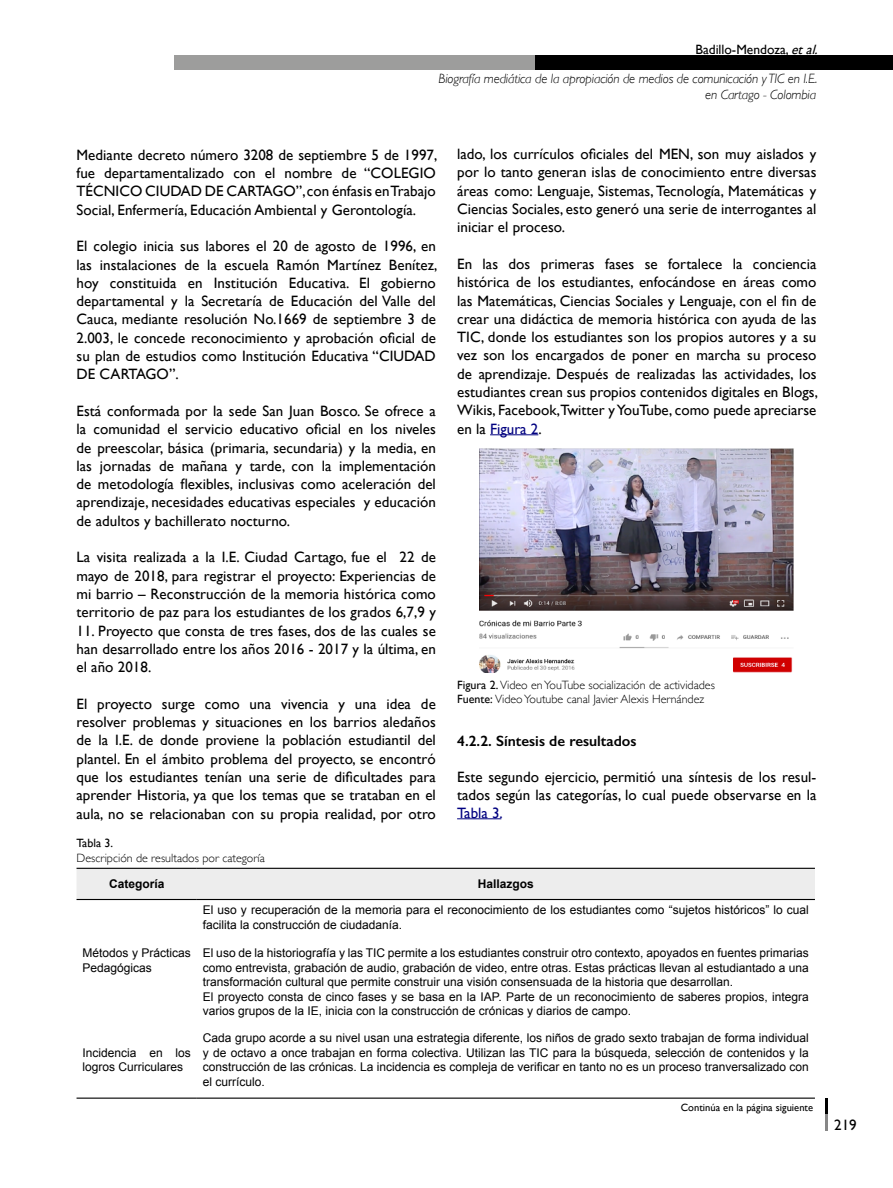
<style>
.page{position:relative;width:893px;height:1188px;background:#fff}
.page>*{position:absolute;margin:0;border:0;box-sizing:border-box;transform-origin:0 0}
.t1{font:15px/18.3px "Gill Sans";letter-spacing:.005em;color:#000;text-align:justify}
.t2{font:600 15px "Gill Sans";color:#000}
.t3{font:15px "Gill Sans";color:#000080}
.t4{font:italic 300 13.5px/28.8px "Gill Sans";letter-spacing:-.01em;color:#000}
.t5{font:12px/14.4px "Arial";color:#000}
.t6{font:300 12px/14.4px "Gill Sans";color:#000}
.t7{font:700 12px "Arial";color:#000}
.t8{font:12px "Gill Sans";color:#000}
.t9{font:10.5px "Gill Sans";letter-spacing:.005em;color:#000}
.s1{font-weight:400;font-style:normal}
.s2{font-weight:400}
.s3{color:#000080}
</style>
<div class="page">
<div style="left:174px;top:55px;width:361px;height:15px;background:#9d9d9c"></div>
<div style="left:535px;top:55px;width:358px;height:15px;background:#000"></div>
<svg style="left:825px;top:1099px;width:2px;height:31px"></svg>
<hr style="left:490px;top:434px;width:48px;height:1px;background:#000080">
<hr style="left:457px;top:818px;width:44px;height:1px;background:#000080">
<div style="left:77px;top:869px;width:738px;height:30px;background:#ededed"></div>
<hr style="left:77px;top:868px;width:120px;height:1px;background:#000">
<hr style="left:197px;top:868px;width:618px;height:1px;background:#000">
<hr style="left:77px;top:899px;width:120px;height:1px;background:#000">
<hr style="left:197px;top:899px;width:618px;height:1px;background:#000">
<hr style="left:77px;top:1098px;width:120px;height:1px;background:#000">
<hr style="left:197px;top:1098px;width:618px;height:1px;background:#000">
<img style="left:479px;top:448px;width:315px;height:224px">
<p class="t4" style="left:438px;top:35px;width:385px;text-indent:257px"><span class="s1">Badillo-Mendoza,</span> <span class="s2">etal.<br></span>Biografía mediática de la apropiación de medios de comunicación y TIC en I.E.</p>
<p class="t4" style="left:705px;top:80px;width:113px">en Cartago - Colombia</p>
<p class="t1" style="left:77px;top:145px;width:362px">Mediante decreto número 3208 de septiembre 5 de 1997, fue departamentalizado con el nombre de “COLEGIO TÉCNICO CIUDAD DE CARTAGO”, con énfasis en Trabajo Social, Enfermería, Educación Ambiental y Gerontología.</p>
<p class="t1" style="left:77px;top:237px;width:362px">El colegio inicia sus labores el 20 de agosto de 1996, en las instalaciones de la escuela Ramón Martínez Benítez, hoy constituida en Institución Educativa. El gobierno departamental y la Secretaría de Educación del Valle del Cauca, mediante resolución No.1669 de septiembre 3 de 2.003, le concede reconocimiento y aprobación oficial de su plan de estudios como Institución Educativa “CIUDAD DE CARTAGO”.</p>
<p class="t1" style="left:77px;top:402px;width:361px">Está conformada por la sede San Juan Bosco. Se ofrece a la comunidad el servicio educativo oficial en los niveles de preescolar, básica (primaria, secundaria) y la media, en las jornadas de mañana y tarde, con la implementación de metodología flexibles, inclusivas como aceleración del aprendizaje, necesidades educativas especiales y educación de adultos y bachillerato nocturno.</p>
<p class="t1" style="left:77px;top:548px;width:361px">La visita realizada a la I.E. Ciudad Cartago, fue el 22 de mayo de 2018, para registrar el proyecto: Experiencias de mi barrio – Reconstrucción de la memoria histórica como territorio de paz para los estudiantes de los grados 6,7,9 y</p>
<p class="t1" style="left:77px;top:621px;width:361px">11. Proyecto que consta de tres fases, dos de las cuales se han desarrollado entre los años 2016 - 2017 y la última, en el año 2018.</p>
<p class="t1" style="left:77px;top:694px;width:361px">El proyecto surge como una vivencia y una idea de resolver problemas y situaciones en los barrios aledaños de la I.E. de donde proviene la población estudiantil del plantel. En el ámbito problema del proyecto, se encontró que los estudiantes tenían una serie de dificultades para aprender Historia, ya que los temas que se trataban en el aula, no se relacionaban con su propia realidad, por otro</p>
<p class="t1" style="left:457px;top:145px;width:361px">lado, los currículos oficiales del MEN, son muy aislados y por lo tanto generan islas de conocimiento entre diversas áreas como: Lenguaje, Sistemas, Tecnología, Matemáticas y Ciencias Sociales, esto generó una serie de interrogantes al iniciar el proceso.</p>
<p class="t1" style="left:457px;top:255px;width:362px">En las dos primeras fases se fortalece la conciencia histórica de los estudiantes, enfocándose en áreas como las Matemáticas, Ciencias Sociales y Lenguaje, con el fin de crear una didáctica de memoria histórica con ayuda de las TIC, donde los estudiantes son los propios autores y a su vez son los encargados de poner en marcha su proceso de aprendizaje. Después de realizadas las actividades, los estudiantes crean sus propios contenidos digitales en Blogs, Wikis, Facebook,Twitter y YouTube, como puede apreciarse en la <span class="s3">Figura 2</span>.</p>
<p class="t6" style="left:457px;top:677px;width:259px"><span class="s2">Figura 2.</span> Video en YouTube socialización de actividades<br><span class="s2">Fuente:</span> Video Youtube canal Javier Alexis Hernández</p>
<p class="t2" style="left:457px;top:732px;width:181px">4.2.2. Síntesis de resultados</p>
<p class="t1" style="left:457px;top:767px;width:361px">Este segundo ejercicio, permitió una síntesis de los resul&shy;tados según las categorías, lo cual puede observarse en la</p>
<p class="t3" style="left:457px;top:804px;width:47px">Tabla 3.</p>
<p class="t8" style="left:77px;top:836px;width:38px">Tabla 3.</p>
<p class="t6" style="left:77px;top:850px;width:190px">Descripción de resultados por categoría</p>
<p class="t7" style="left:109px;top:876px;width:57px">Categoría</p>
<p class="t7" style="left:478px;top:876px;width:58px">Hallazgos</p>
<p class="t5" style="left:83px;top:946px;width:110px">Métodos y Prácticas<br>Pedagógicas</p>
<p class="t5" style="left:83px;top:1045px;width:110px">Incidencia en los logros Curriculares</p>
<p class="t5" style="left:203px;top:903px;width:608px">El uso y recuperación de la memoria para el reconocimiento de los estudiantes como “sujetos históricos” lo cual facilita la construcción de ciudadanía.</p>
<p class="t5" style="left:203px;top:946px;width:608px">El uso de la historiografía y las TIC permite a los estudiantes construir otro contexto, apoyados en fuentes primarias como entrevista, grabación de audio, grabación de video, entre otras. Estas prácticas llevan al estudiantado a una transformación cultural que permite construir una visión consensuada de la historia que desarrollan.<br>El proyecto consta de cinco fases y se basa en la IAP. Parte de un reconocimiento de saberes propios, integra varios grupos de la IE, inicia con la construcción de crónicas y diarios de campo.</p>
<p class="t5" style="left:203px;top:1031px;width:608px;text-align:justify">Cada grupo acorde a su nivel usan una estrategia diferente, los niños de grado sexto trabajan de forma individual y de octavo a once trabajan en forma colectiva. Utilizan las TIC para la búsqueda, selección de contenidos y la construcción de las crónicas. La incidencia es compleja de verificar en tanto no es un proceso tranversalizado con el currículo.</p>
<p class="t9" style="left:681px;top:1102px;width:134px">Continúa en la página siguiente</p>
<p class="t1" style="left:834px;top:1116px;width:24px">219</p>
</div>
